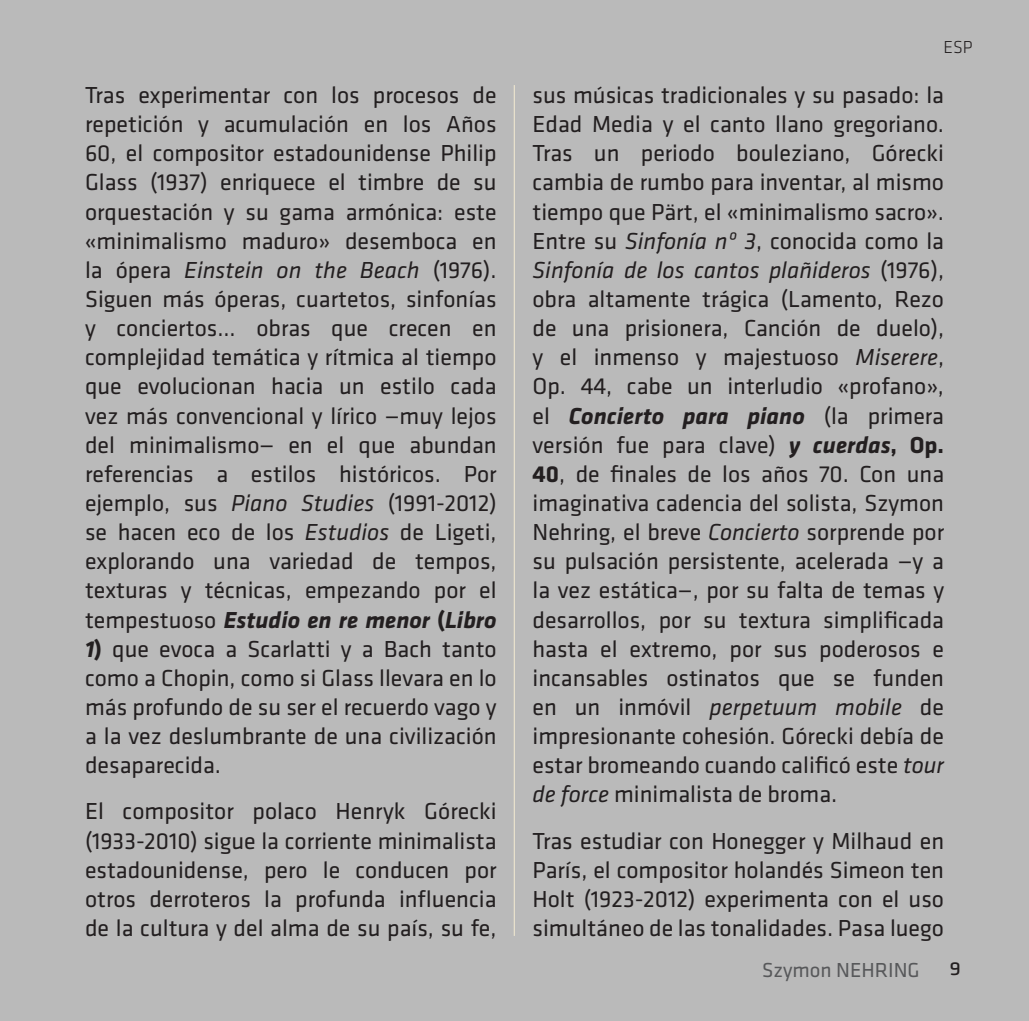
<style>
.page{position:relative;width:1029px;height:1021px;background:#fff}
.page>*{position:absolute;margin:0;border:0;box-sizing:border-box;transform-origin:0 0}
.t1{font:24px/29.1px "Klavika";color:#231f20;text-align:justify}
.t2{font:21px "Klavika";color:#57585a}
.t3{font:300 18px "Klavika";color:#231f20}
.s1{font-style:italic}
.s2{font-weight:700;font-style:italic}
.s3{font-weight:700}
.s4{font-size:24px;color:#231f20}
</style>
<div class="page">
<div style="left:0;top:0;width:1029px;height:1020px;background:#bababa"></div>
<hr style="left:514px;top:85px;width:1px;height:850px;background:#f4ecd2">
<p class="t1" style="left:85px;top:81px;width:413px">Tras experimentar con los procesos de repetición y acumulación en los Años 60, el compositor estadounidense Philip Glass (1937) enriquece el timbre de su orquestación y su gama armónica: este «minimalismo maduro» desemboca en la ópera <span class="s1">Einstein on the Beach</span> (1976).<br>Siguen más óperas, cuartetos, sinfonías y conciertos... obras que crecen en complejidad temática y rítmica al tiempo que evolucionan hacia un estilo cada vez más convencional y lírico —muy lejos del minimalismo— en el que abundan referencias a estilos históricos. Por ejemplo, sus <span class="s1">Piano Studies</span> (1991-2012) se hacen eco de los <span class="s1">Estudios</span> de Ligeti, explorando una variedad de tempos, texturas y técnicas, empezando por el tempestuoso <span class="s2">Estudio en re menor</span> <span class="s3">(</span><span class="s2">Libro</span></p>
<p class="t1" style="left:85px;top:634px;width:413px"><span class="s2">1</span><span class="s3">)</span> que evoca a Scarlatti y a Bach tanto como a Chopin, como si Glass llevara en lo más profundo de su ser el recuerdo vago y a la vez deslumbrante de una civilización desaparecida.</p>
<p class="t1" style="left:85px;top:797px;width:413px">El compositor polaco Henryk Górecki (1933-2010) sigue la corriente minimalista estadounidense, pero le conducen por otros derroteros la profunda influencia de la cultura y del alma de su país, su fe,</p>
<p class="t3" style="left:944px;top:38px;width:31px">ESP</p>
<p class="t1" style="left:532px;top:81px;width:413px">sus músicas tradicionales y su pasado: la Edad Media y el canto llano gregoriano.<br>Tras un periodo bouleziano, Górecki cambia de rumbo para inventar, al mismo tiempo que Pärt, el «minimalismo sacro».<br>Entre su <span class="s1">Sinfonía nº 3</span>, conocida como la <span class="s1">Sinfonía de los cantos plañideros</span> (1976), obra altamente trágica (Lamento, Rezo de una prisionera, Canción de duelo), y el inmenso y majestuoso <span class="s1">Miserere</span>, Op. 44, cabe un interludio «profano», el <span class="s2">Concierto para piano</span> (la primera versión fue para clave) <span class="s2">y cuerdas</span><span class="s3">, Op.<br>40</span>, de finales de los años 70. Con una imaginativa cadencia del solista, Szymon Nehring, el breve <span class="s1">Concierto</span> sorprende por su pulsación persistente, acelerada —y a la vez estática—, por su falta de temas y desarrollos, por su textura simplificada hasta el extremo, por sus poderosos e incansables ostinatos que se funden en un inmóvil <span class="s1">perpetuum mobile</span> de impresionante cohesión. Górecki debía de estar bromeando cuando calificó este <span class="s1">tour de force</span> minimalista de broma.</p>
<p class="t1" style="left:532px;top:826px;width:413px">Tras estudiar con Honegger y Milhaud en París, el compositor holandés Simeon ten Holt (1923-2012) experimenta con el uso simultáneo de las tonalidades. Pasa luego</p>
<p class="t2" style="left:762px;top:958px;width:201px">Szymon NEHRING <span class="s4">9</span></p>
</div>
